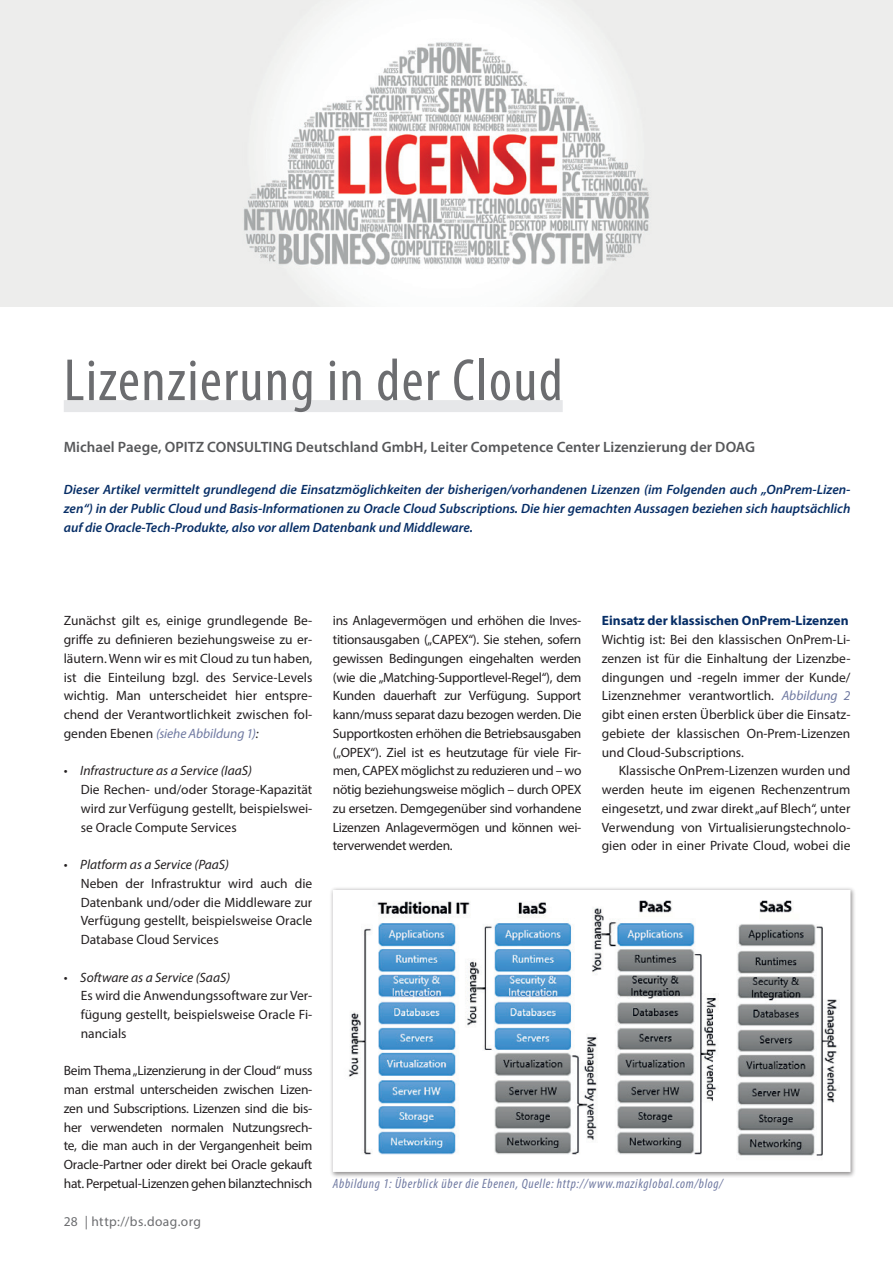
<style>
.page{position:relative;width:893px;height:1263px;background:#fff}
.page>*{position:absolute;margin:0;border:0;box-sizing:border-box;transform-origin:0 0}
.t1{font:condensed 60px "Myriad Pro";letter-spacing:.025em;color:#6c6d70}
.t2{font:600 15px "Myriad Pro";letter-spacing:.005em;color:#57585a}
.t3{font:13.5px/18.8px "Myriad Pro";color:#231f20;text-align:justify}
.t4{font:italic 600 13.5px/18.8px "Myriad Pro";color:#072e66;text-align:justify}
.t5{font:italic 13.5px "Myriad Pro";color:#231f20}
.t6{font:italic condensed 13.5px "Myriad Pro";letter-spacing:.05em;color:#6f79a1}
.t7{font:700 13.5px "Myriad Pro";color:#072e66}
.t8{font:13.5px "Myriad Pro";letter-spacing:.03em;color:#6c6d70}
.s1{font-style:italic;color:#6f79a1}
.s2{font-style:italic}
</style>
<div class="page">
<div style="left:64px;top:400px;width:499px;height:12px;background:#e6e7e9"></div>
<svg style="left:331px;top:888px;width:522px;height:287px"></svg>
<div style="left:0;top:0;width:893px;height:307px;background:#ededec"></div>
<img style="left:244px;top:0;width:405px;height:307px">
<h1 class="t1" style="left:64px;top:344px;width:500px">Lizenzierung in der Cloud</h1>
<p class="t2" style="left:64px;top:437px;width:693px">Michael Paege, OPITZ CONSULTING Deutschland GmbH, Leiter Competence Center Lizenzierung der DOAG</p>
<p class="t4" style="left:64px;top:480px;width:788px">Dieser Artikel vermittelt grundlegend die Einsatzmöglichkeiten der bisherigen/vorhandenen Lizenzen (im Folgenden auch „OnPrem-Lizen&shy;zen“) in der Public Cloud und Basis-Informationen zu Oracle Cloud Subscriptions. Die hier gemachten Aussagen beziehen sich hauptsächlich auf die Oracle-Tech-Produkte, also vor allem Datenbank und Middleware.</p>
<p class="t3" style="left:64px;top:611px;width:250px">Zunächst gilt es, einige grundlegende Be&shy;griffe zu definieren beziehungsweise zu er&shy;läutern. Wenn wir es mit Cloud zu tun haben, ist die Einteilung bzgl. des Service-Levels wichtig. Man unterscheidet hier entspre&shy;chend der Verantwortlichkeit zwischen fol&shy;genden Ebenen <span class="s1">(siehe Abbildung 1)</span><span class="s2">:</span></p>
<p class="t5" style="left:64px;top:762px;width:190px">• Infrastructure as a Service (IaaS)</p>
<p class="t3" style="left:81px;top:780px;width:233px">Die Rechen- und/oder Storage-Kapazität wird zur Verfügung gestellt, beispielswei&shy;se Oracle Compute Services</p>
<p class="t5" style="left:64px;top:856px;width:167px">• Platform as a Service (PaaS)</p>
<p class="t3" style="left:81px;top:874px;width:233px">Neben der Infrastruktur wird auch die Datenbank und/oder die Middleware zur Verfügung gestellt, beispielsweise Oracle Database Cloud Services</p>
<p class="t5" style="left:64px;top:969px;width:168px">• Software as a Service (SaaS)</p>
<p class="t3" style="left:81px;top:986px;width:233px">Es wird die Anwendungssoftware zur Ver&shy;fügung gestellt, beispielsweise Oracle Fi&shy;nancials</p>
<p class="t3" style="left:64px;top:1061px;width:250px">Beim Thema „Lizenzierung in der Cloud“ muss man erstmal unterscheiden zwischen Lizen&shy;zen und Subscriptions. Lizenzen sind die bis&shy;her verwendeten normalen Nutzungsrech&shy;te, die man auch in der Vergangenheit beim Oracle-Partner oder direkt bei Oracle gekauft hat. Perpetual-Lizenzen gehen bilanztechnisch</p>
<p class="t8" style="left:64px;top:1213px;width:139px">28 | http://bs.doag.org</p>
<p class="t3" style="left:333px;top:611px;width:250px">ins Anlagevermögen und erhöhen die Inves&shy;titionsausgaben („CAPEX“). Sie stehen, sofern gewissen Bedingungen eingehalten werden (wie die „Matching-Supportlevel-Regel“), dem Kunden dauerhaft zur Verfügung. Support kann/muss separat dazu bezogen werden. Die Supportkosten erhöhen die Betriebsausgaben („OPEX“). Ziel ist es heutzutage für viele Fir&shy;men, CAPEX möglichst zu reduzieren und – wo nötig beziehungsweise möglich – durch OPEX zu ersetzen. Demgegenüber sind vorhandene Lizenzen Anlagevermögen und können wei&shy;terverwendet werden.</p>
<p class="t7" style="left:602px;top:612px;width:248px">Einsatz der klassischen OnPrem-Lizenzen</p>
<p class="t3" style="left:602px;top:630px;width:250px">Wichtig ist: Bei den klassischen OnPrem-Li&shy;zenzen ist für die Einhaltung der Lizenzbe&shy;dingungen und -regeln immer der Kunde/ Lizenznehmer verantwortlich. <span class="s1">Abbildung 2 </span>gibt einen ersten Überblick über die Einsatz&shy;gebiete der klassischen On-Prem-Lizenzen und Cloud-Subscriptions.</p>
<p class="t3" style="left:602px;top:761px;width:250px;text-indent:17px">Klassische OnPrem-Lizenzen wurden und werden heute im eigenen Rechenzentrum eingesetzt, und zwar direkt „auf Blech“, unter Verwendung von Virtualisierungstechnolo&shy;gien oder in einer Private Cloud, wobei die</p>
<p class="t6" style="left:333px;top:1175px;width:392px">Abbildung 1: Überblick über die Ebenen, Quelle: http://www.mazikglobal.com/blog/</p>
</div>
